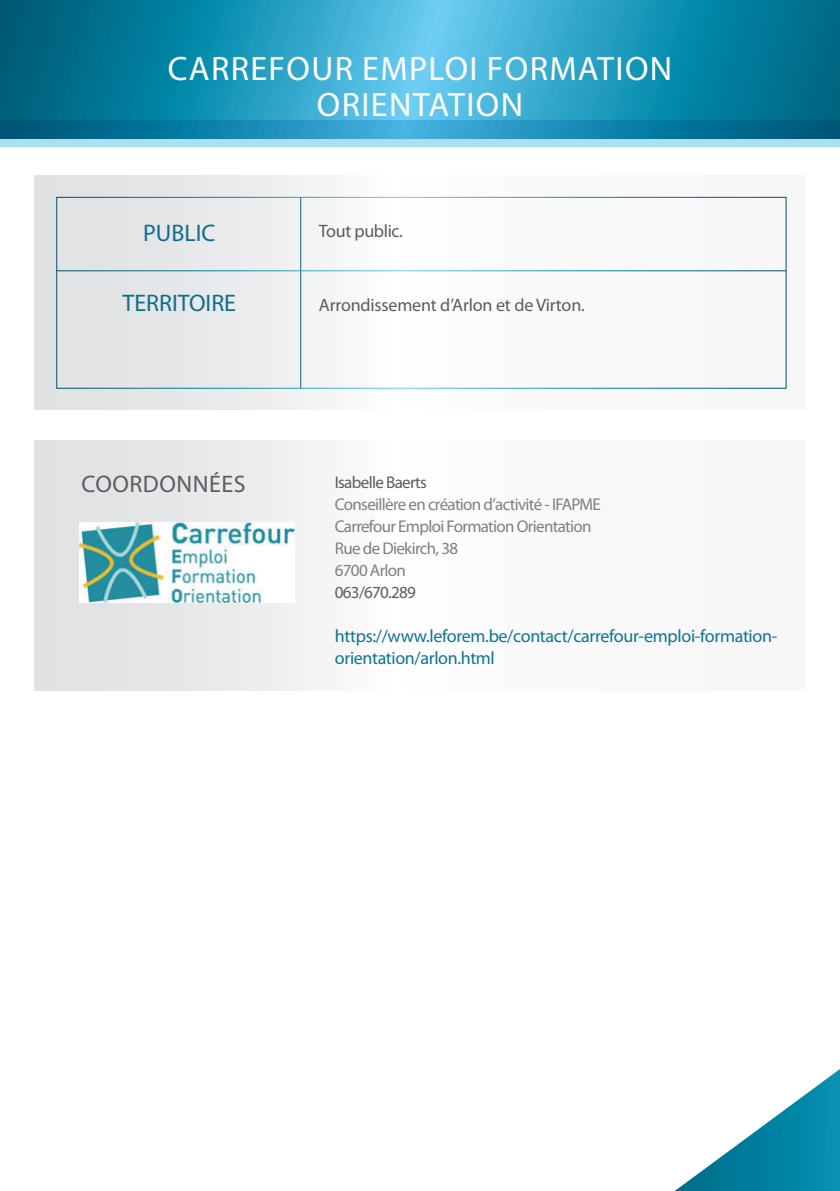
<style>
.page{position:relative;width:840px;height:1191px;background:#fff}
.page>*{position:absolute;margin:0;border:0;box-sizing:border-box;transform-origin:0 0}
.t1{font:34px "Myriad Pro";letter-spacing:.04em;color:#fff}
.t2{font:24px "Myriad Pro";color:#106e8c}
.t3{font:24px "Myriad Pro";color:#5e5b61}
.t4{font:18px/22px "Myriad Pro";letter-spacing:-.02em;color:#0d768f}
.t5{font:18px "Myriad Pro";letter-spacing:-.01em;color:#5e5b61}
.t6{font:17px/22px "Myriad Pro";letter-spacing:-.04em;color:#827e83}
.t7{font:17px "Myriad Pro";letter-spacing:-.04em;color:#5e5b61}
</style>
<div class="page">
<svg style="left:34px;top:176px;width:753px;height:234px"></svg>
<svg style="left:0;top:0;width:839px;height:120px;background:#2094b5"></svg>
<div style="left:34px;top:441px;width:771px;height:249px;background:linear-gradient(to right,#e6e7e9,#fff)"></div>
<hr style="left:300px;top:197px;width:1px;height:191px;background:#fff">
<img style="left:79px;top:523px;width:215px;height:80px">
<svg style="left:0;top:120px;width:839px;height:26px;background:#3d9abc"></svg>
<hr style="left:56px;top:270px;width:729px;height:1px;background:#fff">
<div style="left:56px;top:197px;width:729px;height:191px;border:1px solid #fff"></div>
<svg style="left:675px;top:1069px;width:164px;height:122px"></svg>
<h1 class="t1" style="left:168px;top:47px;width:43px">Carrefour</h1>
<h1 class="t1" style="left:362px;top:47px;width:38px">Emploi</h1>
<h1 class="t1" style="left:486px;top:47px;width:40px">Formation</h1>
<h1 class="t1" style="left:317px;top:83px;width:44px">Orientation</h1>
<h2 class="t2" style="left:143px;top:219px;width:74px">PUBLIC</h2>
<p class="t5" style="left:319px;top:220px;width:85px">Tout public.</p>
<h2 class="t2" style="left:122px;top:288px;width:24px">Territoire</h2>
<p class="t5" style="left:319px;top:293px;width:267px">Arrondissement d’Arlon et de Virton.</p>
<h2 class="t3" style="left:81px;top:469px;width:31px">Coordonn</h2>
<h2 class="t3" style="left:209px;top:469px;width:24px">ées</h2>
<p class="t7" style="left:334px;top:472px;width:94px">Isabelle Baerts</p>
<p class="t6" style="left:334px;top:493px;width:267px">Conseillère en création d’activité - IFAPME<br>Carrefour Emploi Formation Orientation<br>Rue de Diekirch, 38<br>6700 Arlon</p>
<p class="t7" style="left:334px;top:582px;width:83px">063/670.289</p>
<p class="t4" style="left:334px;top:624px;width:443px">https://www.leforem.be/contact/carrefour-emploi-formation&shy;orientation/arlon.html</p>
</div>
